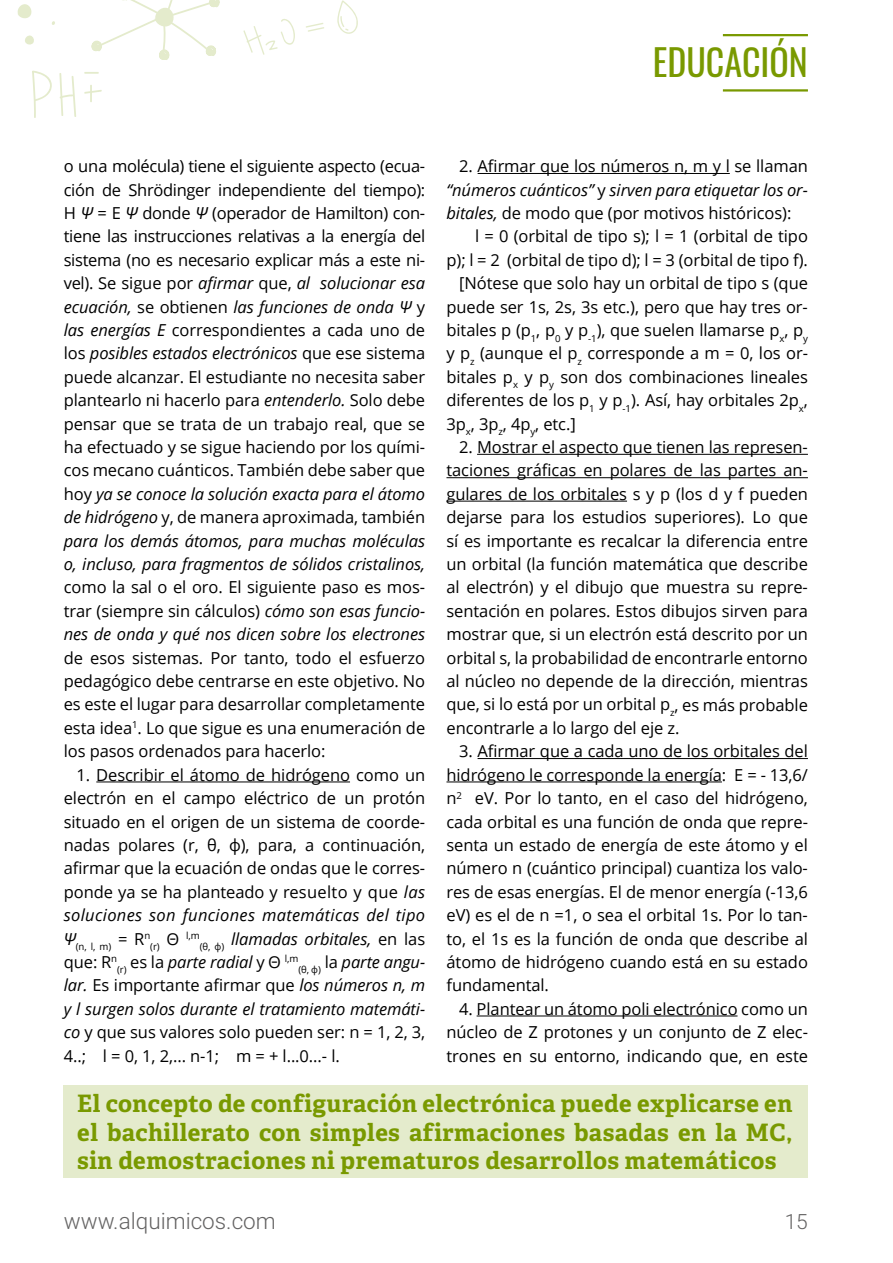
<style>
.page{position:relative;width:893px;height:1263px;background:#fff}
.page>*{position:absolute;margin:0;border:0;box-sizing:border-box;transform-origin:0 0}
.t1{font:36px "Oswald";color:#799900}
.t2{font:700 24px/28.8px "Adelle";letter-spacing:.015em;color:#799900;text-align:justify}
.t3{font:300 22.5px "Roboto";color:#646363}
.t4{font:300 21px "Roboto";color:#646363}
.t5{font:16.5px/23.4px "Open Sans";letter-spacing:-.005em;color:#000;text-align:justify}
.t6{font:italic 16.5px "Open Sans";letter-spacing:-.005em;color:#000}
.t7{font:9.6px "Open Sans";color:#000}
.s1{font-style:italic}
.s2{font-size:16.5px}
.s3{font-style:normal}
</style>
<div class="page">
<hr style="left:96px;top:781px;width:254px;height:1px;background:#000">
<hr style="left:478px;top:173px;width:252px;height:1px;background:#000">
<hr style="left:477px;top:454px;width:331px;height:1px;background:#000">
<hr style="left:446px;top:477px;width:362px;height:1px;background:#000">
<hr style="left:446px;top:501px;width:181px;height:1px;background:#000">
<hr style="left:478px;top:758px;width:330px;height:1px;background:#000">
<hr style="left:446px;top:781px;width:276px;height:1px;background:#000">
<hr style="left:477px;top:1015px;width:260px;height:1px;background:#000">
<hr style="left:723px;top:34px;width:85px;height:2px;background:#799900">
<hr style="left:723px;top:89px;width:85px;height:3px;background:#799900">
<svg style="left:17px;top:4px;width:15px;height:15px"></svg>
<svg style="left:25px;top:35px;width:9px;height:10px"></svg>
<svg style="left:52px;top:21px;width:3px;height:4px"></svg>
<svg style="left:32px;top:70px;width:20px;height:48px"></svg>
<svg style="left:59px;top:73px;width:17px;height:44px"></svg>
<svg style="left:84px;top:72px;width:15px;height:2px"></svg>
<svg style="left:84px;top:85px;width:18px;height:17px"></svg>
<svg style="left:91px;top:0;width:129px;height:60px"></svg>
<svg style="left:243px;top:19px;width:52px;height:36px"></svg>
<svg style="left:306px;top:23px;width:18px;height:9px"></svg>
<svg style="left:337px;top:0;width:21px;height:34px"></svg>
<div style="left:64px;top:1085px;width:744px;height:93px;background:#e4ebcc"></div>
<h1 class="t1" style="left:653px;top:30px;width:157px">EDUCACIÓN</h1>
<p class="t5" style="left:64px;top:154px;width:363px">o una molécula) tiene el siguiente aspecto (ecua&shy;ción de Shrödinger independiente del tiempo):<br>H <span class="s1">Ѱ</span> = E <span class="s1">Ѱ</span> donde <span class="s1">Ѱ</span> (operador de Hamilton) con&shy;tiene las instrucciones relativas a la energía del sistema (no es necesario explicar más a este ni&shy;vel). Se sigue por <span class="s1">afirmar</span> que, <span class="s1">al solucionar esa ecuación,</span> se obtienen <span class="s1">las funciones de onda Ѱ</span> y <span class="s1">las energías E</span> correspondientes a cada uno de los <span class="s1">posibles estados electrónicos</span> que ese sistema puede alcanzar. El estudiante no necesita saber plantearlo ni hacerlo para <span class="s1">entenderlo.</span> Solo debe pensar que se trata de un trabajo real, que se ha efectuado y se sigue haciendo por los quími&shy;cos mecano cuánticos. También debe saber que hoy <span class="s1">ya se conoce la solución exacta para el átomo de hidrógeno</span> y, de manera aproximada, también <span class="s1">para los demás átomos, para muchas moléculas o, incluso, para fragmentos de sólidos cristalinos,</span></p>
<p class="t5" style="left:64px;top:575px;width:363px">como la sal o el oro. El siguiente paso es mos&shy;trar (siempre sin cálculos) <span class="s1">cómo son esas funcio&shy;nes de onda y qué nos dicen sobre los electrones</span></p>
<p class="t5" style="left:64px;top:645px;width:363px">de esos sistemas. Por tanto, todo el esfuerzo pedagógico debe centrarse en este objetivo. No es este el lugar para desarrollar completamente esta idea<sup>1</sup>. Lo que sigue es una enumeración de los pasos ordenados para hacerlo:</p>
<p class="t5" style="left:64px;top:763px;width:363px;text-indent:13px">1. Describir el átomo de hidrógeno como un electrón en el campo eléctrico de un protón situado en el origen de un sistema de coorde&shy;nadas polares (r, θ, ф), para, a continuación, afirmar que la ecuación de ondas que le corres&shy;ponde ya se ha planteado y resuelto y que <span class="s1">las soluciones son funciones matemáticas del tipo</span></p>
<p class="t7" style="left:64px;top:940px;width:88px"><sup>Ѱ</sup>(n, l, m) <sup>=</sup> <sup>R</sup>n</p>
<p class="t7" style="left:150px;top:934px;width:51px">(r) <span class="s2">Θ</span> l,m</p>
<p class="t5" style="left:64px;top:926px;width:363px;text-indent:136px"><sub>(θ,</sub> <sub>ф)</sub> <span class="s1">llamadas orbitales,</span> en las que: R<sup>n</sup><sub>(r)</sub> es la <span class="s1">parte radial</span> y Θ <sup>l,m</sup><sub>(θ,</sub> <sub>ф)</sub> la <span class="s1">parte angu&shy;lar.</span> Es importante afirmar que <span class="s1">los números n, m y l surgen solos durante el tratamiento matemáti&shy;co</span> y que sus valores solo pueden ser: n = 1, 2, 3, 4..; l = 0, 1, 2,... n-1; m = + l...0...- l.</p>
<p class="t5" style="left:459px;top:154px;width:350px">2. Afirmar que los números n, m y l se llaman</p>
<p class="t6" style="left:446px;top:178px;width:363px">“números cuánticos” <span class="s3">y</span> sirven para etiquetar los or-</p>
<p class="t5" style="left:446px;top:201px;width:346px"><span class="s1">bitales,</span> de modo que (por motivos históricos):</p>
<p class="t5" style="left:475px;top:224px;width:334px">l = 0 (orbital de tipo s); l = 1 (orbital de tipo</p>
<p class="t5" style="left:446px;top:248px;width:363px">p); l = 2 (orbital de tipo d); l = 3 (orbital de tipo f).</p>
<p class="t5" style="left:459px;top:271px;width:350px">[Nótese que solo hay un orbital de tipo s (que</p>
<p class="t5" style="left:446px;top:294px;width:363px">puede ser 1s, 2s, 3s etc.), pero que hay tres or-</p>
<p class="t5" style="left:446px;top:318px;width:363px">bitales p (p<sub>1</sub>, p<sub>0</sub> y p<sub>-1</sub>), que suelen llamarse p<sub>x</sub>, p<sub>y</sub></p>
<p class="t5" style="left:446px;top:341px;width:363px">y p<sub>z</sub> (aunque el p<sub>z</sub> corresponde a m = 0, los or-</p>
<p class="t5" style="left:446px;top:365px;width:363px">bitales p<sub>x</sub> y p<sub>y</sub> son dos combinaciones lineales</p>
<p class="t5" style="left:446px;top:388px;width:363px">diferentes de los p<sub>1</sub> y p<sub>-1</sub>). Así, hay orbitales 2p<sub>x</sub>,</p>
<p class="t5" style="left:446px;top:412px;width:131px">3p<sub>x</sub>, 3p<sub>z</sub>, 4p<sub>y</sub>, etc.]</p>
<p class="t5" style="left:446px;top:435px;width:363px;text-indent:13px">2. Mostrar el aspecto que tienen las represen&shy;taciones gráficas en polares de las partes an&shy;gulares de los orbitales s y p (los d y f pueden dejarse para los estudios superiores). Lo que sí es importante es recalcar la diferencia entre un orbital (la función matemática que describe al electrón) y el dibujo que muestra su repre&shy;sentación en polares. Estos dibujos sirven para mostrar que, si un electrón está descrito por un orbital s, la probabilidad de encontrarle entorno al núcleo no depende de la dirección, mientras que, si lo está por un orbital p<sub>z</sub>, es más probable encontrarle a lo largo del eje z.</p>
<p class="t5" style="left:446px;top:739px;width:363px;text-indent:13px">3. Afirmar que a cada uno de los orbitales del hidrógeno le corresponde la energía: E = - 13,6/ n<sup>2</sup> eV. Por lo tanto, en el caso del hidrógeno, cada orbital es una función de onda que repre&shy;senta un estado de energía de este átomo y el número n (cuántico principal) cuantiza los valo&shy;res de esas energías. El de menor energía (-13,6 eV) es el de n =1, o sea el orbital 1s. Por lo tan&shy;to, el 1s es la función de onda que describe al átomo de hidrógeno cuando está en su estado fundamental.</p>
<p class="t5" style="left:446px;top:996px;width:363px;text-indent:13px">4. Plantear un átomo poli electrónico como un núcleo de Z protones y un conjunto de Z elec&shy;trones en su entorno, indicando que, en este</p>
<h2 class="t2" style="left:77px;top:1089px;width:716px">El concepto de configuración electrónica puede explicarse en el bachillerato con simples afirmaciones basadas en la MC, sin demostraciones ni prematuros desarrollos matemáticos</h2>
<h3 class="t3" style="left:64px;top:1205px;width:213px">www.alquimicos.com</h3>
<p class="t4" style="left:785px;top:1207px;width:25px">15</p>
</div>
